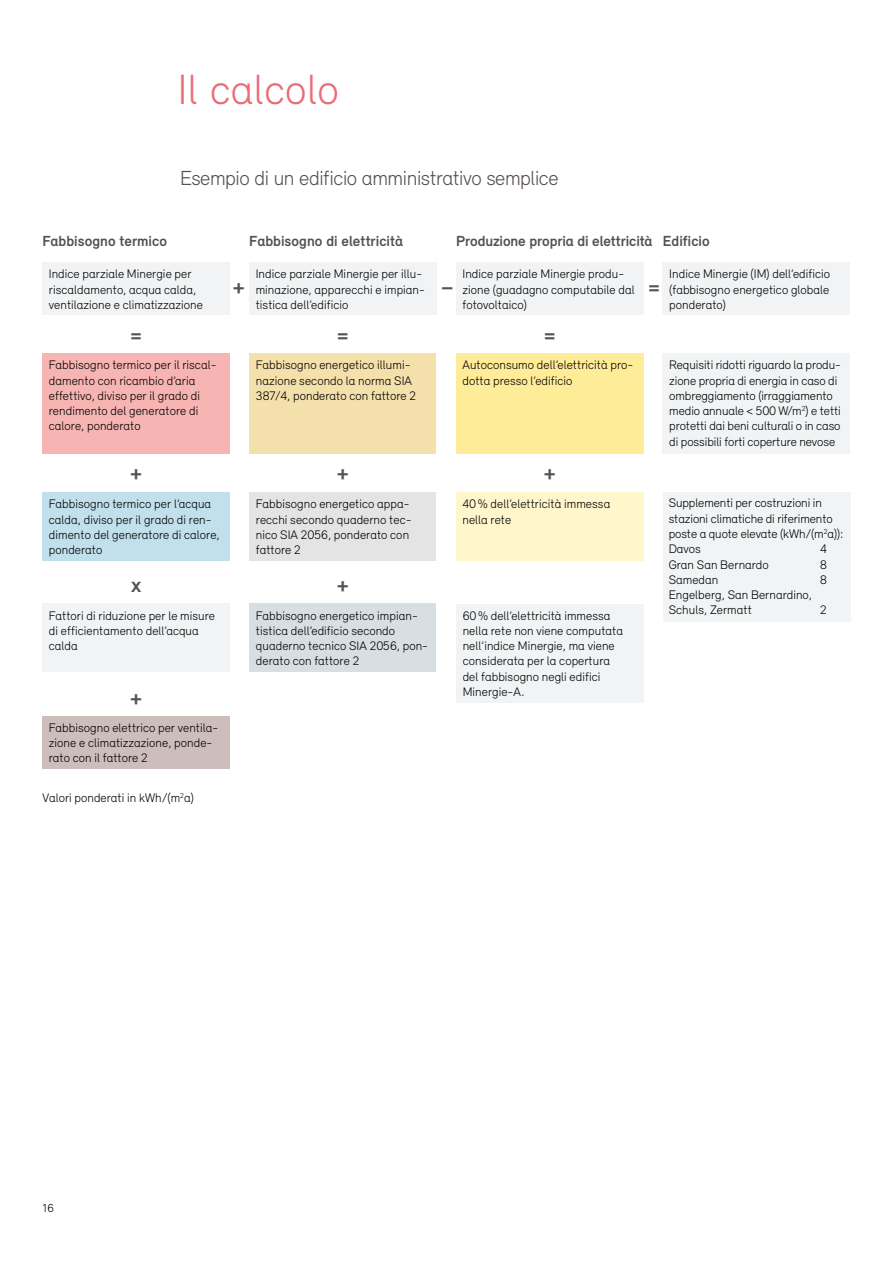
<style>
.page{position:relative;width:893px;height:1263px;background:#fff}
.page>*{position:absolute;margin:0;border:0;box-sizing:border-box;transform-origin:0 0}
.t1{font:300 43.5px "Relevant";letter-spacing:.01em;color:#e96c77}
.t2{font:300 21px "Relevant";letter-spacing:-.02em;color:#57514d}
.t3{font:700 21px "Relevant";color:#57514d}
.t4{font:700 15px "Relevant";color:#57514d}
.t5{font:300 12.75px/15.3px "Relevant";letter-spacing:.005em;color:#000}
.t6{font:300 12px "Relevant";color:#000}
</style>
<div class="page">
<div style="left:43px;top:262px;width:187px;height:53px;background:#f1f3f4"></div>
<div style="left:43px;top:353px;width:187px;height:101px;background:#f6b4b2"></div>
<div style="left:43px;top:492px;width:187px;height:69px;background:#c1e0ec"></div>
<div style="left:43px;top:716px;width:187px;height:53px;background:#cdbebb"></div>
<div style="left:249px;top:262px;width:187px;height:53px;background:#f1f3f4"></div>
<div style="left:250px;top:353px;width:186px;height:101px;background:#f4e0ab"></div>
<div style="left:250px;top:492px;width:186px;height:69px;background:#e5e4e4"></div>
<div style="left:456px;top:262px;width:187px;height:53px;background:#f1f3f4"></div>
<div style="left:456px;top:353px;width:187px;height:101px;background:#ffec98"></div>
<div style="left:456px;top:492px;width:187px;height:69px;background:#fff6cc"></div>
<div style="left:456px;top:604px;width:187px;height:98px;background:#f1f3f4"></div>
<div style="left:663px;top:262px;width:187px;height:53px;background:#f1f3f4"></div>
<div style="left:663px;top:353px;width:187px;height:101px;background:#f1f3f4"></div>
<div style="left:663px;top:492px;width:187px;height:130px;background:#f1f3f4"></div>
<div style="left:250px;top:604px;width:186px;height:68px;background:#d8dfe2"></div>
<div style="left:43px;top:604px;width:187px;height:68px;background:#f1f3f4"></div>
<h1 class="t1" style="left:178px;top:64px;width:163px">Il calcolo</h1>
<h2 class="t2" style="left:180px;top:166px;width:380px">Esempio di un edificio amministrativo semplice</h2>
<p class="t4" style="left:43px;top:232px;width:126px">Fabbisogno termico</p>
<p class="t4" style="left:249px;top:232px;width:155px">Fabbisogno di elettricità</p>
<p class="t4" style="left:456px;top:232px;width:198px">Produzione propria di elettricità</p>
<p class="t4" style="left:663px;top:232px;width:48px">Edificio</p>
<p class="t5" style="left:49px;top:266px;width:156px">Indice parziale Minergie per riscaldamento, acqua calda, ventilazione e climatizzazione</p>
<p class="t5" style="left:256px;top:266px;width:171px">Indice parziale Minergie per illu&shy;minazione, apparecchi e impian&shy;tistica dell’edificio</p>
<p class="t5" style="left:462px;top:266px;width:174px">Indice parziale Minergie produ&shy;zione (guadagno computabile dal fotovoltaico)</p>
<h2 class="t3" style="left:233px;top:275px;width:13px">+</h2>
<h2 class="t3" style="left:441px;top:275px;width:14px">–</h2>
<h2 class="t3" style="left:648px;top:275px;width:13px">=</h2>
<h2 class="t3" style="left:130px;top:323px;width:13px">=</h2>
<h2 class="t3" style="left:337px;top:323px;width:13px">=</h2>
<h2 class="t3" style="left:544px;top:323px;width:13px">=</h2>
<p class="t5" style="left:49px;top:357px;width:169px">Fabbisogno termico per il riscal&shy;damento con ricambio d’aria effettivo, diviso per il grado di rendimento del generatore di calore, ponderato</p>
<p class="t5" style="left:256px;top:357px;width:162px">Fabbisogno energetico illumi&shy;nazione secondo la norma SIA<br>387/4, ponderato con fattore 2</p>
<p class="t5" style="left:462px;top:357px;width:172px">Autoconsumo dell’elettricità pro&shy;dotta presso l’edificio</p>
<h2 class="t3" style="left:130px;top:461px;width:13px">+</h2>
<h2 class="t3" style="left:337px;top:461px;width:13px">+</h2>
<h2 class="t3" style="left:544px;top:461px;width:13px">+</h2>
<p class="t5" style="left:49px;top:496px;width:172px">Fabbisogno termico per l’acqua calda, diviso per il grado di ren&shy;dimento del generatore di calore, ponderato</p>
<h2 class="t3" style="left:131px;top:573px;width:12px">x</h2>
<p class="t5" style="left:49px;top:607px;width:168px">Fattori di riduzione per le misure di efficientamento dell’acqua calda</p>
<h2 class="t3" style="left:130px;top:685px;width:13px">+</h2>
<p class="t5" style="left:49px;top:720px;width:171px">Fabbisogno elettrico per ventila&shy;zione e climatizzazione, ponde&shy;rato con il fattore 2</p>
<p class="t5" style="left:256px;top:496px;width:157px">Fabbisogno energetico appa&shy;recchi secondo quaderno tec&shy;nico SIA 2056, ponderato con fattore 2</p>
<h2 class="t3" style="left:337px;top:573px;width:13px">+</h2>
<p class="t5" style="left:256px;top:607px;width:174px">Fabbisogno energetico impian&shy;tistica dell’edificio secondo quaderno tecnico SIA 2056, pon&shy;derato con fattore 2</p>
<p class="t5" style="left:462px;top:496px;width:149px">40% dell’elettricità immessa nella rete</p>
<p class="t5" style="left:463px;top:607px;width:162px">60% dell’elettricità immessa nella rete non viene computata nell’indice Minergie, ma viene considerata per la copertura del fabbisogno negli edifici<br>Minergie-A.</p>
<p class="t5" style="left:669px;top:266px;width:162px;text-align:justify">Indice Minergie (IM) dell’edificio (fabbisogno energetico globale ponderato)</p>
<p class="t5" style="left:669px;top:357px;width:173px">Requisiti ridotti riguardo la produ&shy;zione propria di energia in caso di ombreggiamento (irraggiamento medio annuale &lt; 500 W/m<sup>2</sup>) e tetti protetti dai beni culturali o in caso di possibili forti coperture nevose</p>
<p class="t5" style="left:669px;top:495px;width:176px">Supplementi per costruzioni in stazioni climatiche di riferimento poste a quote elevate (kWh/(m<sup>2</sup>a)):<br>Davos</p>
<p class="t5" style="left:820px;top:541px;width:8px">4</p>
<p class="t5" style="left:669px;top:556px;width:102px">Gran San Bernardo</p>
<p class="t5" style="left:820px;top:556px;width:8px">8</p>
<p class="t5" style="left:669px;top:572px;width:51px">Samedan</p>
<p class="t5" style="left:820px;top:572px;width:8px">8</p>
<p class="t5" style="left:669px;top:587px;width:145px">Engelberg, San Bernardino,<br>Schuls, Zermatt</p>
<p class="t5" style="left:820px;top:602px;width:8px">2</p>
<p class="t5" style="left:43px;top:790px;width:153px">Valori ponderati in kWh/(m<sup>2</sup>a)</p>
<p class="t6" style="left:43px;top:1201px;width:13px">16</p>
</div>
